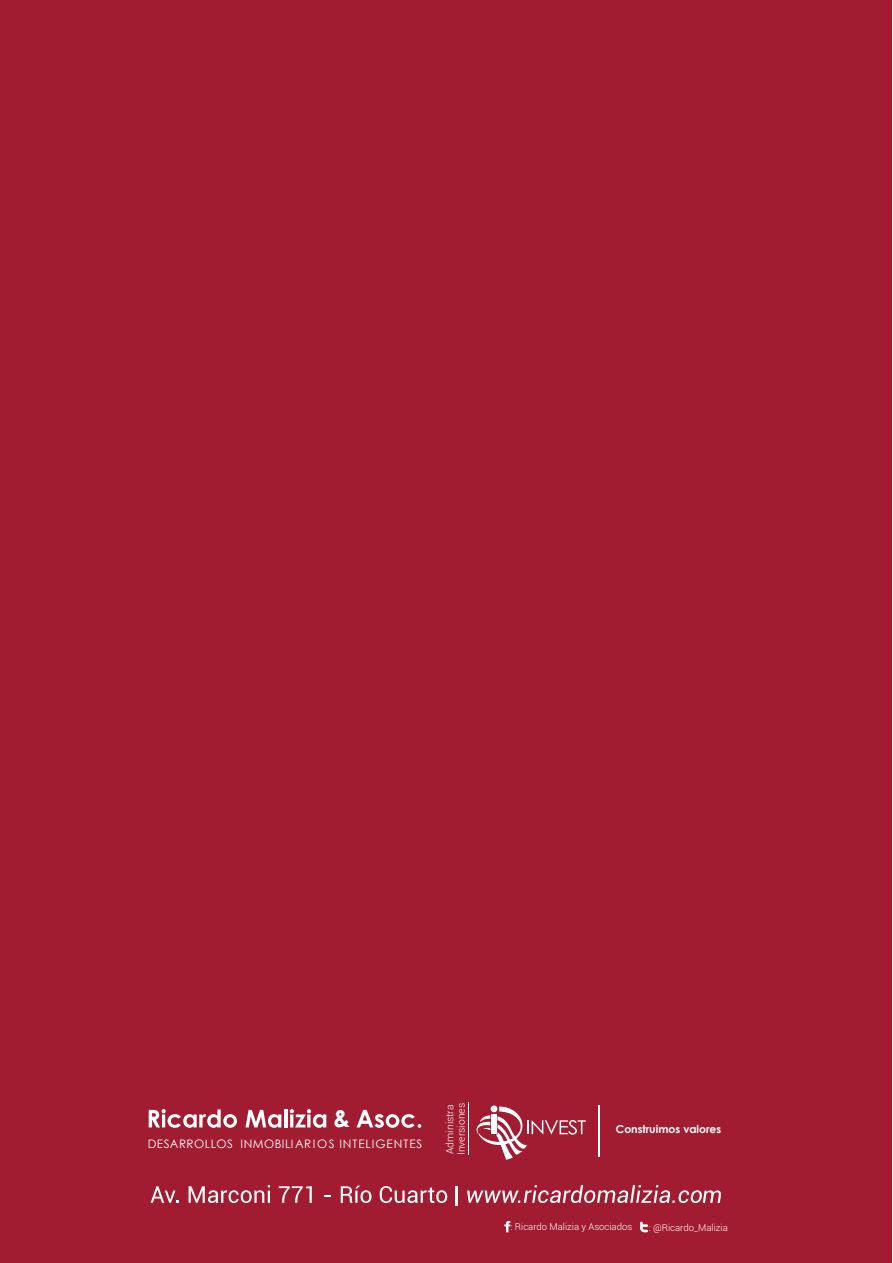
<style>
.page{position:relative;width:893px;height:1263px;background:#fff}
.page>*{position:absolute;margin:0;border:0;box-sizing:border-box;transform-origin:0 0}
.t1{font:700 24.75px "Century Gothic";color:#fff}
.t2{font:11.7px "Century Gothic";letter-spacing:.04em;color:#fff}
.t3{font:700 10.95px "Century Gothic";color:#fff}
.t4{font:300 10.2px/11.4px "Roboto";color:#fff}
.t5{font:300 9.45px "Roboto";color:#fff}
</style>
<div class="page">
<div style="left:1px;top:0;width:891px;height:1263px;background:#a11b31"></div>
<svg style="left:151px;top:1186px;width:28px;height:17px"></svg>
<svg style="left:189px;top:1185px;width:81px;height:18px"></svg>
<svg style="left:279px;top:1186px;width:33px;height:17px"></svg>
<svg style="left:324px;top:1195px;width:7px;height:2px"></svg>
<svg style="left:341px;top:1185px;width:30px;height:18px"></svg>
<svg style="left:380px;top:1186px;width:67px;height:17px"></svg>
<hr style="left:456px;top:1186px;width:2px;height:20px;background:#fff">
<svg style="left:149px;top:1109px;width:88px;height:19px"></svg>
<svg style="left:246px;top:1110px;width:35px;height:18px"></svg>
<hr style="left:284px;top:1109px;width:4px;height:18px;background:#fff">
<svg style="left:290px;top:1109px;width:36px;height:19px"></svg>
<svg style="left:356px;top:1110px;width:65px;height:18px"></svg>
<hr style="left:598px;top:1105px;width:1px;height:52px;background:#fff">
<svg style="left:504px;top:1221px;width:6px;height:11px"></svg>
<svg style="left:640px;top:1222px;width:8px;height:10px"></svg>
<svg style="left:476px;top:1106px;width:110px;height:54px"></svg>
<div style="left:491px;top:1105px;width:6px;height:7px;background:#fff;border-radius:50%"></div>
<div style="left:491px;top:1114px;width:6px;height:20px;background:#fff"></div>
<hr style="left:468px;top:1102px;width:1px;height:53px;background:#fff">
<svg style="left:467px;top:1185px;width:254px;height:18px"></svg>
<h1 class="t1" style="left:333px;top:1100px;width:18px">&amp;</h1>
<p class="t2" style="left:148px;top:1135px;width:276px">DESARROLLOS INMOBILIARIOS INTELIGENTES</p>
<p class="t4" style="left:444px;top:1155px;width:54px;rotate:-90deg">Administra<br>Inversiones</p>
<p class="t3" style="left:616px;top:1121px;width:107px">Construimos valores</p>
<p class="t5" style="left:511px;top:1220px;width:123px">: Ricardo Malizia y Asociados</p>
<p class="t5" style="left:649px;top:1221px;width:81px">: @Ricardo_Malizia</p>
</div>
